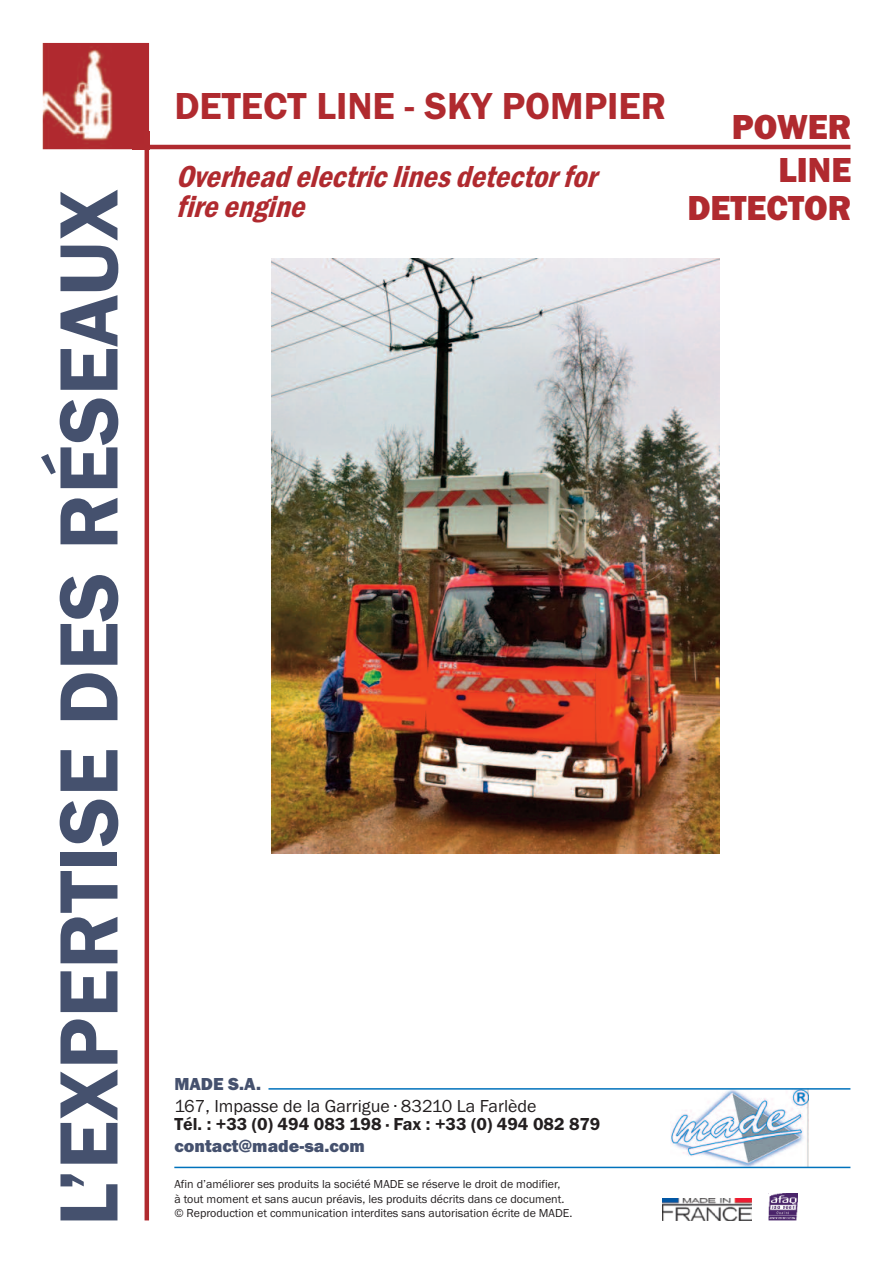
<style>
.page{position:relative;width:893px;height:1263px;background:#fff}
.page>*{position:absolute;margin:0;border:0;box-sizing:border-box;transform-origin:0 0}
.t1{font:600 85.5px "Franklin Gothic";color:#45516e}
.t2{font:600 39px "Franklin Gothic";color:#b02a2f}
.t3{font:800 36px/43.5px "Franklin Gothic";color:#b02a2f;text-align:right;scale:.95 1}
.t4{font:italic 600 condensed 31.5px/30px "Franklin Gothic";color:#b02a2f}
.t5{font:600 18px "Franklin Gothic";color:#231f20}
.t6{font:18px "Franklin Gothic";color:#231f20}
.t7{font:800 18px "Franklin Gothic";color:#45516e}
.t8{font:12px/14.2px "Franklin Gothic";color:#231f20}
</style>
<div class="page">
<hr style="left:133px;top:145px;width:717px;height:4px;background:#b02a2f">
<hr style="left:145px;top:132px;width:4px;height:1088px;background:#b02a2f">
<img style="left:671px;top:1089px;width:138px;height:78px">
<img style="left:663px;top:1198px;width:89px;height:23px">
<img style="left:769px;top:1194px;width:28px;height:26px">
<hr style="left:174px;top:1167px;width:676px;height:1px;background:#0072bc">
<hr style="left:268px;top:1088px;width:582px;height:1px;background:#0072bc">
<img style="left:43px;top:43px;width:106px;height:106px">
<svg style="left:133px;top:145px;width:12px;height:4px"></svg>
<img style="left:145px;top:132px;width:4px;height:17px">
<img style="left:272px;top:259px;width:447px;height:594px">
<h1 class="t1" style="left:38px;top:1226px;width:1038px;rotate:-90deg">L’EXPERTISE DES RÉSEAUX</h1>
<h2 class="t2" style="left:174px;top:82px;width:494px">DETECT LINE - SKY POMPIER</h2>
<h3 class="t4" style="left:176px;top:162px;width:433px">Overhead electric lines detector for fire engine</h3>
<h3 class="t3" style="left:732px;top:104px;width:127px">POWER<br>LINE</h3>
<h3 class="t3" style="left:687px;top:185px;width:174px">DETECTOR</h3>
<h3 class="t7" style="left:174px;top:1073px;width:88px">MADE S.A.</h3>
<h3 class="t6" style="left:174px;top:1095px;width:364px">167, Impasse de la Garrigue · 83210 La Farlède</h3>
<h3 class="t5" style="left:174px;top:1113px;width:428px">Tél. : +33 (0) 494 083 198 · Fax : +33 (0) 494 082 879</h3>
<h3 class="t7" style="left:174px;top:1135px;width:192px">contact@made-sa.com</h3>
<p class="t8" style="left:174px;top:1177px;width:400px">Afin d’améliorer ses produits la société MADE se réserve le droit de modifier,<br>à tout moment et sans aucun préavis, les produits décrits dans ce document. © Reproduction et communication interdites sans autorisation écrite de MADE.</p>
</div>
